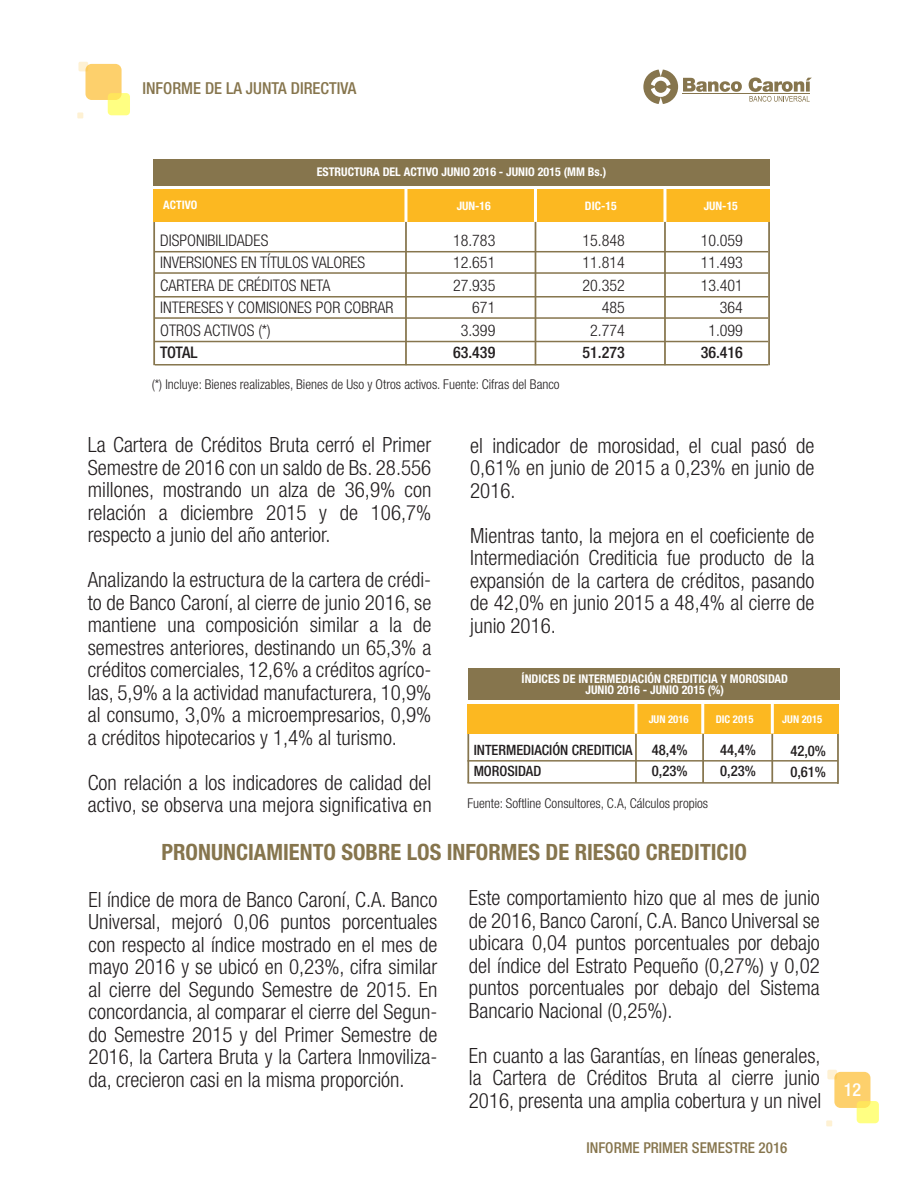
<style>
.page{position:relative;width:918px;height:1188px;background:#fff}
.page>*{position:absolute;margin:0;border:0;box-sizing:border-box;transform-origin:0 0}
.t1{font:700 condensed 22.5px "Helvetica Neue LT Pro";color:#86754d}
.t2{font:300 condensed 21px/22.5px "Helvetica Neue LT Pro";color:#231f20;text-align:justify}
.t3{font:500 condensed 18px "Helvetica Neue LT Pro";color:#fff}
.t4{font:500 condensed 16.5px "Helvetica Neue LT Pro";color:#86754d}
.t5{font:300 condensed 16.05px/22.5px "Helvetica Neue LT Pro";color:#231f20;text-align:right}
.t6{font:500 condensed 16.05px "Helvetica Neue LT Pro";color:#231f20}
.t7{font:500 condensed 15px "Helvetica Neue LT Pro";color:#86754d}
.t8{font:500 condensed 14.7px/20.5px "Helvetica Neue LT Pro";color:#231f20}
.t9{font:500 condensed 14.25px/20.5px "Helvetica Neue LT Pro";color:#231f20}
.t10{font:300 condensed 13.5px "Helvetica Neue LT Pro";color:#231f20}
.t11{font:700 condensed 12px/10.8px "Helvetica Neue LT Pro";color:#fff;text-align:center}
.t12{font:700 condensed 11.7px "Helvetica Neue LT Pro";color:#fff}
.t13{font:700 condensed 10.8px "Helvetica Neue LT Pro";color:#fff}
</style>
<div class="page">
<hr style="left:837px;top:712px;width:2px;height:72px;background:#86754d">
<div style="left:468px;top:669px;width:371px;height:31px;background:#86754d"></div>
<hr style="left:467px;top:711px;width:2px;height:72px;background:#86754d">
<hr style="left:771px;top:708px;width:2px;height:75px;background:#86754d">
<hr style="left:702px;top:708px;width:2px;height:75px;background:#86754d">
<hr style="left:635px;top:708px;width:2px;height:75px;background:#86754d">
<hr style="left:467px;top:760px;width:371px;height:2px;background:#86754d">
<hr style="left:467px;top:782px;width:371px;height:2px;background:#86754d">
<div style="left:467px;top:704px;width:372px;height:29px;background:#fcb821"></div>
<hr style="left:634px;top:704px;width:3px;height:30px;background:#fff">
<hr style="left:701px;top:704px;width:3px;height:30px;background:#fff">
<hr style="left:771px;top:704px;width:3px;height:30px;background:#fff">
<hr style="left:153px;top:194px;width:2px;height:171px;background:#86754d">
<hr style="left:405px;top:194px;width:2px;height:171px;background:#86754d">
<hr style="left:535px;top:194px;width:1px;height:171px;background:#86754d">
<hr style="left:768px;top:194px;width:2px;height:171px;background:#86754d">
<hr style="left:155px;top:251px;width:613px;height:1px;background:#86754d">
<hr style="left:155px;top:272px;width:613px;height:2px;background:#86754d">
<hr style="left:155px;top:296px;width:613px;height:2px;background:#86754d">
<hr style="left:155px;top:341px;width:613px;height:1px;background:#86754d">
<hr style="left:155px;top:317px;width:613px;height:2px;background:#86754d">
<hr style="left:155px;top:364px;width:613px;height:2px;background:#86754d">
<div style="left:153px;top:160px;width:617px;height:26px;background:#86754d"></div>
<div style="left:153px;top:189px;width:617px;height:33px;background:#fcb821"></div>
<hr style="left:404px;top:189px;width:3px;height:33px;background:#fff">
<hr style="left:534px;top:189px;width:3px;height:33px;background:#fff">
<hr style="left:664px;top:194px;width:2px;height:171px;background:#86754d">
<hr style="left:663px;top:189px;width:3px;height:33px;background:#fff">
<div style="left:834px;top:1072px;width:36px;height:36px;background:#fdd06c;border-radius:6px"></div>
<svg style="left:857px;top:1101px;width:22px;height:22px"></svg>
<svg style="left:827px;top:1070px;width:10px;height:9px"></svg>
<svg style="left:826px;top:1120px;width:6px;height:6px"></svg>
<svg style="left:749px;top:77px;width:63px;height:25px"></svg>
<hr style="left:683px;top:93px;width:127px;height:1px;background:#86754d">
<svg style="left:643px;top:70px;width:99px;height:34px"></svg>
<div style="left:86px;top:64px;width:36px;height:36px;background:#fdd06c;border-radius:6px"></div>
<svg style="left:108px;top:93px;width:22px;height:22px"></svg>
<svg style="left:78px;top:62px;width:10px;height:9px"></svg>
<svg style="left:77px;top:112px;width:6px;height:6px"></svg>
<p class="t4" style="left:142px;top:78px;width:215px">INFORME DE LA JUNTA DIRECTIVA</p>
<p class="t11" style="left:317px;top:167px;width:291px">ESTRUCTURA DEL ACTIVO JUNIO 2016 - JUNIO 2015 (MM Bs.)</p>
<p class="t12" style="left:163px;top:198px;width:36px">ACTIVO</p>
<p class="t12" style="left:457px;top:198px;width:36px">JUN-16</p>
<p class="t12" style="left:585px;top:198px;width:33px">DIC-15</p>
<p class="t12" style="left:704px;top:198px;width:36px">JUN-15</p>
<p class="t5" style="left:160px;top:229px;width:235px;text-align:left">DISPONIBILIDADES<br>INVERSIONES EN TÍTULOS VALORES<br>CARTERA DE CRÉDITOS NETA<br>INTERESES Y COMISIONES POR COBRAR<br>OTROS ACTIVOS (*)</p>
<p class="t6" style="left:160px;top:343px;width:39px">TOTAL</p>
<p class="t5" style="left:453px;top:229px;width:44px">18.783<br>12.651<br>27.935<br>671<br>3.399</p>
<p class="t6" style="left:453px;top:343px;width:44px">63.439</p>
<p class="t5" style="left:583px;top:229px;width:44px">15.848<br>11.814<br>20.352<br>485<br>2.774</p>
<p class="t6" style="left:583px;top:343px;width:44px">51.273</p>
<p class="t5" style="left:701px;top:229px;width:44px">10.059<br>11.493<br>13.401<br>364<br>1.099</p>
<p class="t6" style="left:701px;top:343px;width:44px">36.416</p>
<p class="t10" style="left:152px;top:376px;width:409px">(*) Incluye: Bienes realizables, Bienes de Uso y Otros activos. Fuente: Cifras del Banco</p>
<p class="t2" style="left:88px;top:434px;width:345px">La Cartera de Créditos Bruta cerró el Primer Semestre de 2016 con un saldo de Bs. 28.556 millones, mostrando un alza de 36,9% con relación a diciembre 2015 y de 106,7% respecto a junio del año anterior.</p>
<p class="t2" style="left:88px;top:569px;width:345px">Analizando la estructura de la cartera de crédi&shy;to de Banco Caroní, al cierre de junio 2016, se mantiene una composición similar a la de semestres anteriores, destinando un 65,3% a créditos comerciales, 12,6% a créditos agríco&shy;las, 5,9% a la actividad manufacturera, 10,9% al consumo, 3,0% a microempresarios, 0,9% a créditos hipotecarios y 1,4% al turismo.</p>
<p class="t2" style="left:88px;top:771px;width:345px">Con relación a los indicadores de calidad del activo, se observa una mejora significativa en</p>
<p class="t2" style="left:470px;top:434px;width:346px">el indicador de morosidad, el cual pasó de 0,61% en junio de 2015 a 0,23% en junio de 2016.</p>
<p class="t2" style="left:470px;top:524px;width:346px">Mientras tanto, la mejora en el coeficiente de Intermediación Crediticia fue producto de la expansión de la cartera de créditos, pasando de 42,0% en junio 2015 a 48,4% al cierre de junio 2016.</p>
<p class="t11" style="left:522px;top:674px;width:268px">ÍNDICES DE INTERMEDIACIÓN CREDITICIA Y MOROSIDAD<br>JUNIO 2016 - JUNIO 2015 (%)</p>
<p class="t13" style="left:649px;top:712px;width:42px">JUN 2016</p>
<p class="t13" style="left:716px;top:712px;width:39px">DIC 2015</p>
<p class="t13" style="left:782px;top:712px;width:42px">JUN 2015</p>
<p class="t9" style="left:474px;top:739px;width:160px">INTERMEDIACIÓN CREDITICIA<br>MOROSIDAD</p>
<p class="t8" style="left:652px;top:740px;width:37px">48,4%<br>0,23%</p>
<p class="t8" style="left:720px;top:740px;width:37px">44,4%<br>0,23%</p>
<p class="t10" style="left:467px;top:795px;width:242px">Fuente: Softline Consultores, C.A, Cálculos propios</p>
<p class="t8" style="left:790px;top:741px;width:37px">42,0%<br>0,61%</p>
<p class="t1" style="left:161px;top:839px;width:587px">PRONUNCIAMIENTO SOBRE LOS INFORMES DE RIESGO CREDITICIO</p>
<p class="t2" style="left:89px;top:888px;width:350px">El índice de mora de Banco Caroní, C.A. Banco Universal, mejoró 0,06 puntos porcentuales con respecto al índice mostrado en el mes de mayo 2016 y se ubicó en 0,23%, cifra similar al cierre del Segundo Semestre de 2015. En concordancia, al comparar el cierre del Segun&shy;do Semestre 2015 y del Primer Semestre de 2016, la Cartera Bruta y la Cartera Inmoviliza&shy;da, crecieron casi en la misma proporción.</p>
<p class="t2" style="left:469px;top:886px;width:353px">Este comportamiento hizo que al mes de junio de 2016, Banco Caroní, C.A. Banco Universal se ubicara 0,04 puntos porcentuales por debajo del índice del Estrato Pequeño (0,27%) y 0,02 puntos porcentuales por debajo del Sistema Bancario Nacional (0,25%).</p>
<p class="t2" style="left:469px;top:1044px;width:354px">En cuanto a las Garantías, en líneas generales, la Cartera de Créditos Bruta al cierre junio 2016, presenta una amplia cobertura y un nivel</p>
<p class="t7" style="left:586px;top:1139px;width:202px">INFORME PRIMER SEMESTRE 2016</p>
<p class="t3" style="left:844px;top:1079px;width:19px">12</p>
</div>
